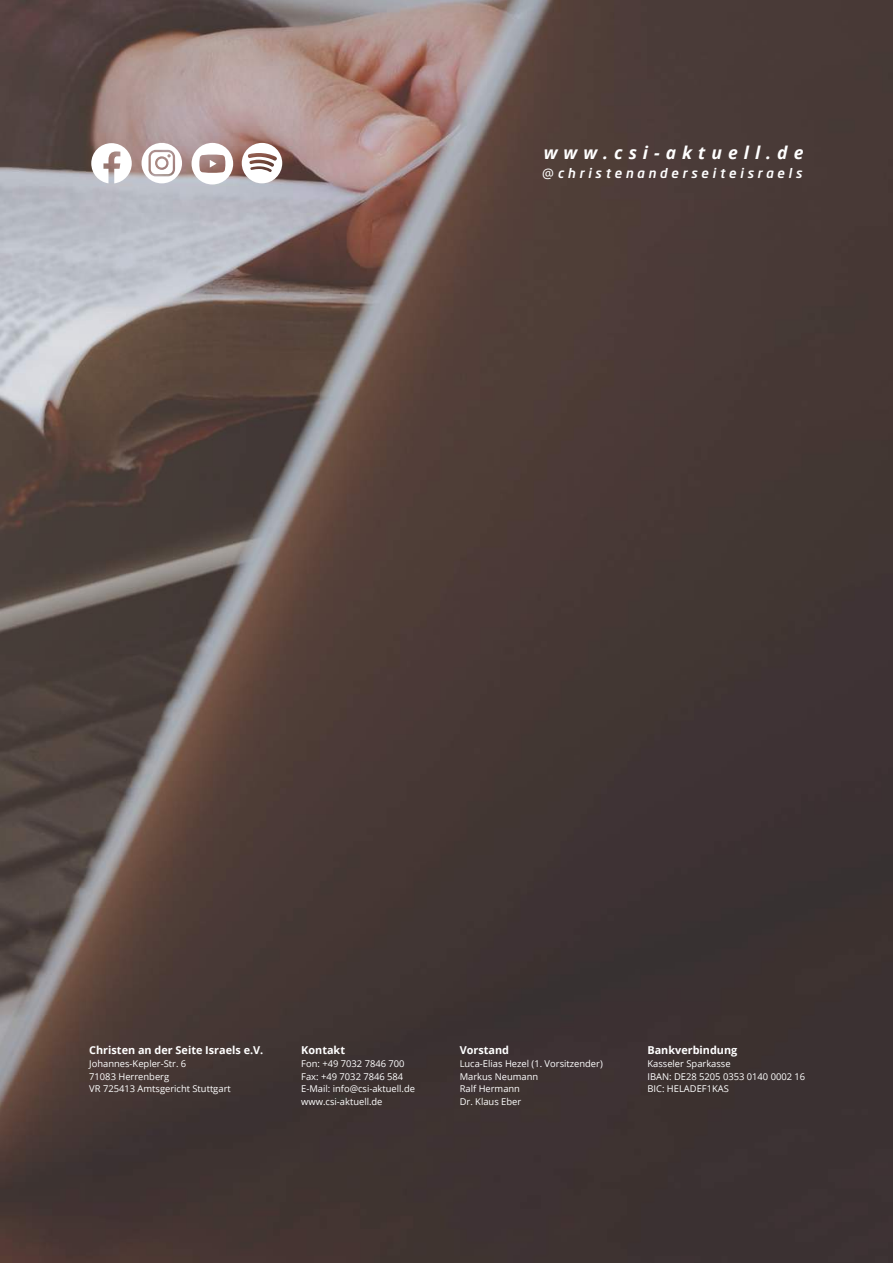
<style>
.page{position:relative;width:893px;height:1264px;background:#fff}
.page>*{position:absolute;margin:0;border:0;box-sizing:border-box;transform-origin:0 0}
.t1{font:italic 700 17.55px "Open Sans";letter-spacing:.345em;color:#fff}
.t2{font:italic 500 13.2px "Neo Sans";letter-spacing:.28em;color:#fff}
.t3{font:700 10.8px "Open Sans";color:#fff}
.t4{font:9.3px/12.5px "Open Sans";color:#fff}
.s1{font-family:"Noto Sans";font-weight:400;font-style:normal}
</style>
<div class="page">
<img style="left:0;top:0;width:892px;height:1262px">
<svg style="left:91px;top:143px;width:41px;height:40px"></svg>
<svg style="left:191px;top:143px;width:42px;height:41px"></svg>
<svg style="left:242px;top:143px;width:40px;height:40px"></svg>
<svg style="left:141px;top:143px;width:41px;height:40px"></svg>
<h1 class="t1" style="left:543px;top:140px;width:261px">www.csi-aktuell.de</h1>
<h2 class="t2" style="left:542px;top:168px;width:261px"><span class="s1">@</span>christenanderseiteisraels</h2>
<p class="t3" style="left:89px;top:1042px;width:176px">Christen an der Seite Israels e.V.</p>
<p class="t4" style="left:89px;top:1057px;width:143px">Johannes-Kepler-Str. 6<br>71083 Herrenberg<br>VR 725413 Amtsgericht Stuttgart</p>
<p class="t3" style="left:301px;top:1042px;width:45px">Kontakt</p>
<p class="t4" style="left:301px;top:1057px;width:115px">Fon: +49 7032 7846 700<br>Fax: +49 7032 7846 584<br>E-Mail: info@csi-aktuell.de www.csi-aktuell.de</p>
<p class="t3" style="left:459px;top:1042px;width:51px">Vorstand</p>
<p class="t4" style="left:459px;top:1057px;width:145px">Luca-Elias Hezel (1. Vorsitzender)<br>Markus Neumann<br>Ralf Hermann<br>Dr. Klaus Eber</p>
<p class="t3" style="left:647px;top:1042px;width:91px">Bankverbindung</p>
<p class="t4" style="left:647px;top:1057px;width:159px">Kasseler Sparkasse<br>IBAN: DE28 5205 0353 0140 0002 16<br>BIC: HELADEF1KAS</p>
</div>
